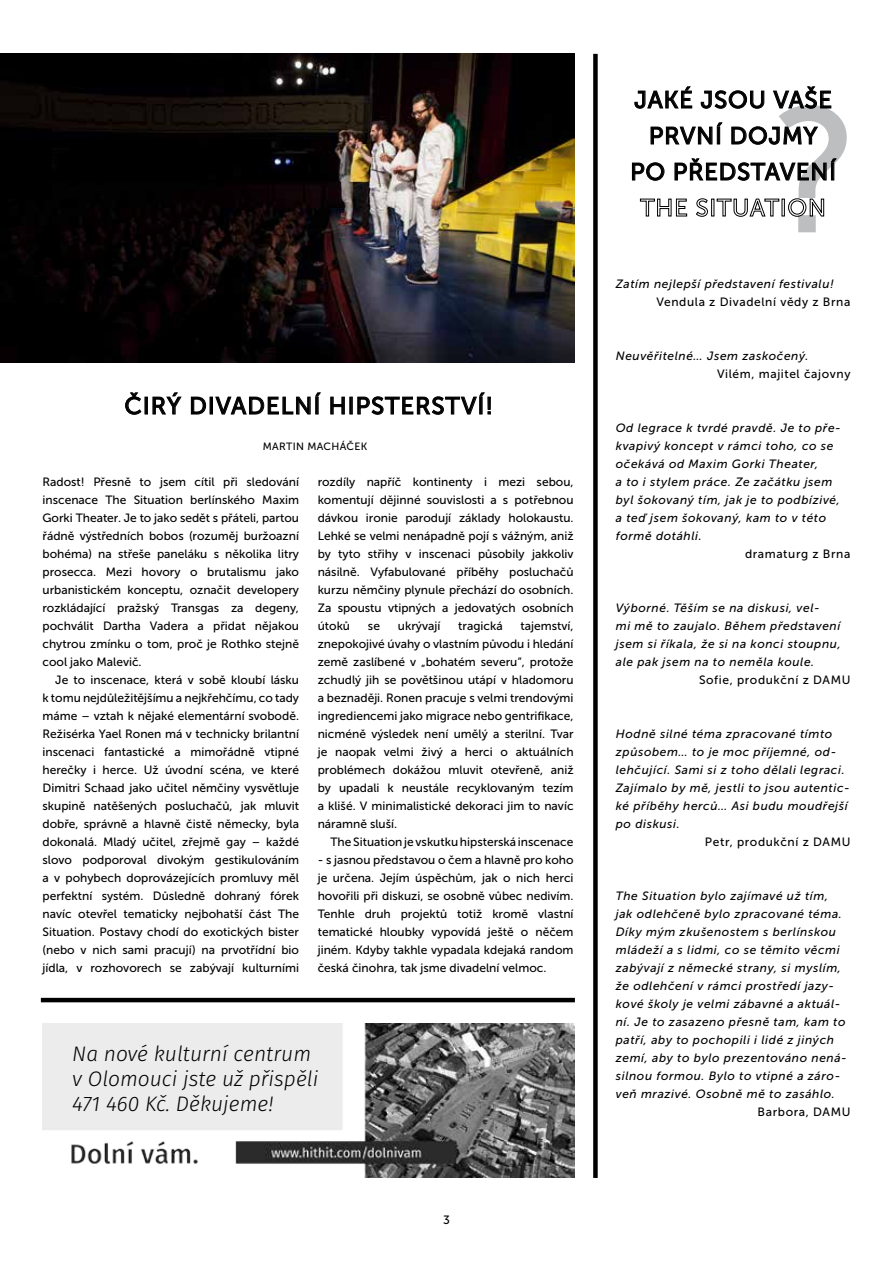
<style>
.page{position:relative;width:893px;height:1263px;background:#fff}
.page>*{position:absolute;margin:0;border:0;box-sizing:border-box;transform-origin:0 0}
.t1{font:177px "Museo Sans 500";color:#bcbec0}
.t2{font:24px/36px "Museo Sans 500";letter-spacing:.03em;color:#000;text-align:center}
.t3{font:italic 300 21px/25.2px "Fira Sans";color:#000}
.t4{font:12px/18px "Museo Sans 500";color:#000;text-align:justify}
.t5{font:italic 12px/18px "Museo Sans 500";letter-spacing:.05em;color:#000}
.t6{font:12px "Museo Sans 500";letter-spacing:.05em;color:#000}
.t7{font:10.5px "Museo Sans 500";letter-spacing:.03em;color:#000}
</style>
<div class="page">
<svg style="left:125px;top:392px;width:16px;height:23px"></svg>
<div style="left:145px;top:397px;width:3px;height:17px;border:1px solid #000"></div>
<svg style="left:152px;top:392px;width:30px;height:23px"></svg>
<svg style="left:191px;top:396px;width:15px;height:19px"></svg>
<div style="left:210px;top:397px;width:3px;height:17px;border:1px solid #000"></div>
<svg style="left:215px;top:392px;width:106px;height:23px"></svg>
<svg style="left:330px;top:396px;width:15px;height:19px"></svg>
<div style="left:350px;top:397px;width:3px;height:17px;border:1px solid #000"></div>
<svg style="left:357px;top:392px;width:134px;height:23px"></svg>
<svg style="left:634px;top:86px;width:58px;height:23px"></svg>
<svg style="left:701px;top:90px;width:63px;height:19px"></svg>
<svg style="left:773px;top:86px;width:58px;height:23px"></svg>
<svg style="left:650px;top:122px;width:73px;height:23px"></svg>
<svg style="left:731px;top:126px;width:87px;height:19px"></svg>
<svg style="left:632px;top:162px;width:33px;height:19px"></svg>
<svg style="left:674px;top:158px;width:163px;height:23px"></svg>
<svg style="left:640px;top:199px;width:47px;height:17px"></svg>
<svg style="left:696px;top:198px;width:12px;height:19px"></svg>
<div style="left:711px;top:199px;width:3px;height:17px;border:1px solid #000"></div>
<svg style="left:717px;top:198px;width:107px;height:19px"></svg>
<div style="left:593px;top:54px;width:5px;height:1124px;background:#000"></div>
<img style="left:0;top:54px;width:575px;height:309px">
<img style="left:43px;top:1024px;width:532px;height:154px">
<hr style="left:41px;top:998px;width:534px;height:4px;background:#000">
<h2 class="t2" style="left:124px;top:388px;width:370px">ČIRÝ DIVADELNÍ HIPSTERSTVÍ!</h2>
<p class="t7" style="left:263px;top:441px;width:106px">MARTIN MACHÁČEK</p>
<p class="t4" style="left:43px;top:473px;width:258px">Radost! Přesně to jsem cítil při sledování inscenace The Situation berlínského Maxim Gorki Theater. Je to jako sedět s přáteli, partou řádně výstředních bobos (rozuměj buržoazní bohéma) na střeše paneláku s několika litry prosecca. Mezi hovory o brutalismu jako urbanistickém konceptu, označit developery rozkládající pražský Transgas za degeny, pochválit Dartha Vadera a přidat nějakou chytrou zmínku o tom, proč je Rothko stejně cool jako Malevič.</p>
<p class="t4" style="left:43px;top:671px;width:258px;text-indent:13px">Je to inscenace, která v sobě kloubí lásku k tomu nejdůležitějšímu a nejkřehčímu, co tady máme – vztah k nějaké elementární svobodě.<br>Režisérka Yael Ronen má v technicky brilantní inscenaci fantastické a mimořádně vtipné herečky i herce. Už úvodní scéna, ve které Dimitri Schaad jako učitel němčiny vysvětluje skupině natěšených posluchačů, jak mluvit dobře, správně a hlavně čistě německy, byla dokonalá. Mladý učitel, zřejmě gay – každé slovo podporoval divokým gestikulováním a v pohybech doprovázejících promluvy měl perfektní systém. Důsledně dohraný fórek navíc otevřel tematicky nejbohatší část The Situation. Postavy chodí do exotických bister (nebo v nich sami pracují) na prvotřídní bio jídla, v rozhovorech se zabývají kulturními</p>
<p class="t4" style="left:318px;top:473px;width:257px">rozdíly napříč kontinenty i mezi sebou, komentují dějinné souvislosti a s potřebnou dávkou ironie parodují základy holokaustu.<br>Lehké se velmi nenápadně pojí s vážným, aniž by tyto střihy v inscenaci působily jakkoliv násilně. Vyfabulované příběhy posluchačů kurzu němčiny plynule přechází do osobních.<br>Za spoustu vtipných a jedovatých osobních útoků</p>
<p class="t4" style="left:318px;top:617px;width:257px;text-indent:203px">tajemství, znepokojivé úvahy o vlastním původu i hledání země zaslíbené v „bohatém severu“, protože zchudlý jih se povětšinou utápí v hladomoru a beznaději. Ronen pracuje s velmi trendovými ingrediencemi jako migrace nebo gentrifikace, nicméně výsledek není umělý a sterilní. Tvar je naopak velmi živý a herci o aktuálních problémech dokážou mluvit otevřeně, aniž by upadali k neustále recyklovaným tezím a klišé. V minimalistické dekoraci jim to navíc náramně sluší.</p>
<p class="t4" style="left:330px;top:833px;width:245px">The Situation je vskutku hipsterská inscenace</p>
<p class="t4" style="left:318px;top:851px;width:257px">- s jasnou představou o čem a hlavně pro koho je určena. Jejím úspěchům, jak o nich herci hovořili při diskuzi, se osobně vůbec nedivím.<br>Tenhle druh projektů totiž kromě vlastní tematické hloubky vypovídá ještě o něčem jiném. Kdyby takhle vypadala kdejaká random česká činohra, tak jsme divadelní velmoc.</p>
<p class="t4" style="left:368px;top:617px;width:14px">se</p>
<p class="t4" style="left:398px;top:617px;width:44px">ukrývají</p>
<p class="t4" style="left:458px;top:617px;width:46px">tragická</p>
<h3 class="t3" style="left:72px;top:1041px;width:248px">Na nové kulturní centrum v Olomouci jste už přispěli<br>471 460 Kč. Děkujeme!</h3>
<p class="t4" style="left:443px;top:1211px;width:8px">3</p>
<h2 class="t2" style="left:630px;top:82px;width:207px">JAKÉ JSOU VAŠE<br>PRVNÍ DOJMY<br>PO PŘEDSTAVENÍ</h2>
<h1 class="t1" style="left:773px;top:74px;width:88px">?</h1>
<p class="t5" style="left:616px;top:275px;width:220px">Zatím nejlepší představení festivalu!</p>
<p class="t6" style="left:656px;top:295px;width:196px">Vendula z Divadelní vědy z Brna</p>
<p class="t5" style="left:616px;top:347px;width:194px">Neuvěřitelné… Jsem zaskočený.</p>
<p class="t6" style="left:717px;top:367px;width:135px">Vilém, majitel čajovny</p>
<p class="t5" style="left:616px;top:419px;width:227px">Od legrace k tvrdé pravdě. Je to pře&shy;kvapivý koncept v rámci toho, co se očekává od Maxim Gorki Theater,<br>a to i stylem práce. Ze začátku jsem byl šokovaný tím, jak je to podbízivé, a teď jsem šokovaný, kam to v této formě dotáhli.</p>
<p class="t6" style="left:745px;top:547px;width:107px">dramaturg z Brna</p>
<p class="t5" style="left:616px;top:599px;width:226px">Výborné. Těším se na diskusi, vel-<br>mi mě to zaujalo. Během představení jsem si říkala, že si na konci stoupnu, ale pak jsem na to neměla koule.</p>
<p class="t6" style="left:699px;top:673px;width:153px">Sofie, produkční z DAMU</p>
<p class="t5" style="left:616px;top:725px;width:235px">Hodně silné téma zpracované tímto způsobem… to je moc příjemné, od&shy;lehčující. Sami si z toho dělali legraci.<br>Zajímalo by mě, jestli to jsou autentic&shy;ké příběhy herců… Asi budu moudřejší po diskusi.</p>
<p class="t6" style="left:705px;top:835px;width:147px">Petr, produkční z DAMU</p>
<p class="t5" style="left:616px;top:887px;width:233px">The Situation bylo zajímavé už tím, jak odlehčeně bylo zpracované téma.<br>Díky mým zkušenostem s berlínskou mládeží a s lidmi, co se těmito věcmi zabývají z německé strany, si myslím, že odlehčení v rámci prostředí jazy&shy;kové školy je velmi zábavné a aktuál&shy;ní. Je to zasazeno přesně tam, kam to patří, aby to pochopili i lidé z jiných zemí, aby to bylo prezentováno nená&shy;silnou formou. Bylo to vtipné a záro&shy;veň mrazivé. Osobně mě to zasáhlo.</p>
<p class="t6" style="left:758px;top:1105px;width:94px">Barbora, DAMU</p>
</div>
